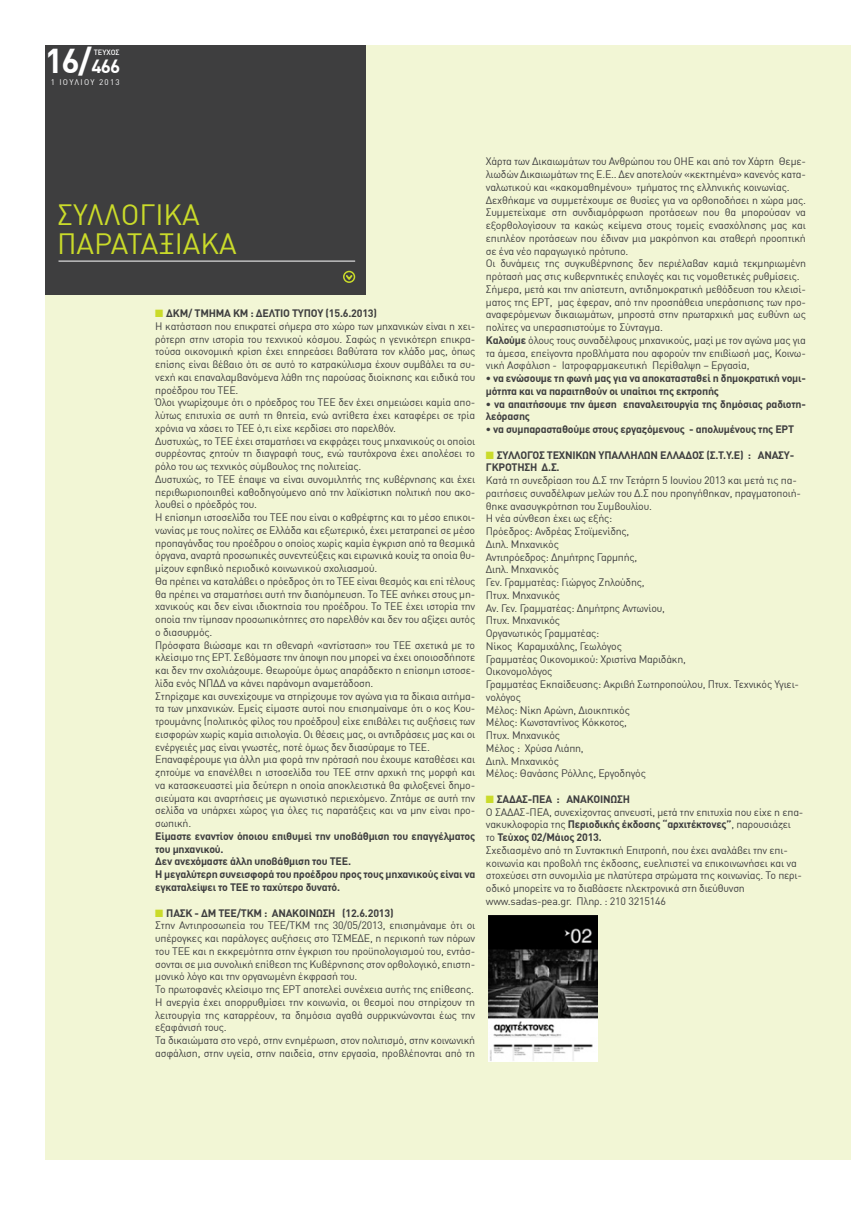
<style>
.page{position:relative;width:851px;height:1205px;background:#fff}
.page>*{position:absolute;margin:0;border:0;box-sizing:border-box;transform-origin:0 0}
.t1{font:700 33.75px "DIN Greek";color:#fff}
.t2{font:28.75px/28.8px "DIN Greek";color:#cadb2a}
.t3{font:10.62px/12.8px "DIN Greek";letter-spacing:-.02em;color:#3e3e3f}
.t4{font:700 10.62px/12.8px "DIN Greek";letter-spacing:-.02em;color:#3e3e3f}
.t5{font:8px "DIN Greek";letter-spacing:.16em;color:#fff}
.t6{font:500 7.5px "DIN Greek";color:#fff}
.s1{font-size:18.75px}
.s2{color:#cadb2a}
.s3{font-weight:700}
</style>
<div class="page">
<div style="left:45px;top:45px;width:805px;height:1115px;background:#f2f6d5"></div>
<div style="left:45px;top:45px;width:320px;height:249px;background:#3e3e3f"></div>
<hr style="left:58px;top:261px;width:297px;height:1px;background:#fff">
<svg style="left:346px;top:275px;width:8px;height:7px"></svg>
<div style="left:343px;top:271px;width:12px;height:12px;border:2px solid #cadb2a;border-radius:50%"></div>
<img style="left:489px;top:915px;width:109px;height:146px">
<h1 class="t1" style="left:45px;top:41px;width:77px">16/<span class="s1">466</span></h1>
<p class="t6" style="left:94px;top:48px;width:27px">ΤΕΥΧΟΣ</p>
<p class="t5" style="left:51px;top:78px;width:70px">1 IOYΛIΟΥ 2013</p>
<h2 class="t2" style="left:57px;top:200px;width:181px">ΣΥΛΛΟΓΙΚΑ<br>ΠΑΡΑΤΑΞΙΑΚΑ</h2>
<p class="t3" style="left:155px;top:307px;width:321px"><span class="s2">■</span> <span class="s3">ΔΚΜ/ ΤΜΗΜΑ ΚΜ : ΔΕΛΤΙΟ ΤΥΠΟΥ (15.6.2013)<br></span>Η κατάσταση που επικρατεί σήμερα στο χώρο των μηχανικών είναι η χει&shy;ρότερη στην ιστορία του τεχνικού κόσμου. Σαφώς η γενικότερη επικρα&shy;τούσα οικονομική κρίση έχει επηρεάσει βαθύτατα τον κλάδο μας, όπως επίσης είναι βέβαιο ότι σε αυτό το κατρακύλισμα έχουν συμβάλει τα συ&shy;νεχή και επαναλαμβανόμενα λάθη της παρούσας διοίκησης και ειδικά του προέδρου του ΤΕΕ.<br>Όλοι γνωρίζουμε ότι ο πρόεδρος του ΤΕΕ δεν έχει σημειώσει καμία απο&shy;λύτως επιτυχία σε αυτή τη θητεία, ενώ αντίθετα έχει καταφέρει σε τρία χρόνια να χάσει το ΤΕΕ ό,τι είχε κερδίσει στο παρελθόν.<br>Δυστυχώς, το ΤΕΕ έχει σταματήσει να εκφράζει τους μηχανικούς οι οποίοι συρρέοντας ζητούν τη διαγραφή τους, ενώ ταυτόχρονα έχει απολέσει το ρόλο του ως τεχνικός σύμβουλος της πολιτείας.<br>Δυστυχώς, το ΤΕΕ έπαψε να είναι συνομιλητής της κυβέρνησης και έχει περιθωριοποιηθεί καθοδηγούμενο από την λαϊκίστικη πολιτική που ακο&shy;λουθεί ο πρόεδρός του.<br>Η επίσημη ιστοσελίδα του ΤΕΕ που είναι ο καθρέφτης και το μέσο επικοι&shy;νωνίας με τους πολίτες σε Ελλάδα και εξωτερικό, έχει μετατραπεί σε μέσο προπαγάνδας του προέδρου ο οποίος χωρίς καμία έγκριση από τα θεσμικά όργανα, αναρτά προσωπικές συνεντεύξεις και ειρωνικά κουίζ τα οποία θυ&shy;μίζουν εφηβικό περιοδικό κοινωνικού σχολιασμού.<br>Θα πρέπει να καταλάβει ο πρόεδρος ότι το ΤΕΕ είναι θεσμός και επί τέλους θα πρέπει να σταματήσει αυτή την διαπόμπευση. Το ΤΕΕ ανήκει στους μη&shy;χανικούς και δεν είναι ιδιοκτησία του προέδρου. Το ΤΕΕ έχει ιστορία την οποία την τίμησαν προσωπικότητες στο παρελθόν και δεν του αξίζει αυτός ο διασυρμός.<br>Πρόσφατα βιώσαμε και τη σθεναρή «αντίσταση» του ΤΕΕ σχετικά με το κλείσιμο της ΕΡΤ. Σεβόμαστε την άποψη που μπορεί να έχει οποιοσδήποτε και δεν την σχολιάζουμε. Θεωρούμε όμως απαράδεκτο η επίσημη ιστοσε&shy;λίδα ενός ΝΠΔΔ να κάνει παράνομη αναμετάδοση.<br>Στηρίζαμε και συνεχίζουμε να στηρίζουμε τον αγώνα για τα δίκαια αιτήμα&shy;τα των μηχανικών. Εμείς είμαστε αυτοί που επισημαίναμε ότι ο κος Κου&shy;τρουμάνης (πολιτικός φίλος του προέδρου) είχε επιβάλει τις αυξήσεις των εισφορών χωρίς καμία αιτιολογία. Οι θέσεις μας, οι αντιδράσεις μας και οι ενέργειές μας είναι γνωστές, ποτέ όμως δεν διασύραμε το ΤΕΕ.<br>Επαναφέρουμε για άλλη μια φορά την πρότασή που έχουμε καταθέσει και ζητούμε να επανέλθει η ιστοσελίδα του ΤΕΕ στην αρχική της μορφή και να κατασκευαστεί μία δεύτερη η οποία αποκλειστικά θα φιλοξενεί δημο&shy;σιεύματα και αναρτήσεις με αγωνιστικό περιεχόμενο. Ζητάμε σε αυτή την σελίδα να υπάρχει χώρος για όλες τις παρατάξεις και να μην είναι προ&shy;σωπική.</p>
<p class="t4" style="left:155px;top:829px;width:321px">Είμαστε εναντίον όποιου επιθυμεί την υποβάθμιση του επαγγέλματος του μηχανικού.<br>Δεν ανεχόμαστε άλλη υποβάθμιση του ΤΕΕ.<br>Η μεγαλύτερη συνεισφορά του προέδρου προς τους μηχανικούς είναι να εγκαταλείψει το ΤΕΕ το ταχύτερο δυνατό.</p>
<p class="t3" style="left:155px;top:906px;width:321px"><span class="s2">■</span> <span class="s3">ΠΑΣΚ - ΔΜ ΤΕΕ/ΤΚΜ : ΑΝΑΚΟΙΝΩΣΗ (12.6.2013)<br></span>Στην Αντιπροσωπεία του ΤΕΕ/ΤΚΜ της 30/05/2013, επισημάναμε ότι οι υπέρογκες και παράλογες αυξήσεις στο ΤΣΜΕΔΕ, η περικοπή των πόρων του ΤΕΕ και η εκκρεμότητα στην έγκριση του προϋπολογισμού του, εντάσ&shy;σονται σε μια συνολική επίθεση της Κυβέρνησης στον ορθολογικό, επιστη&shy;μονικό λόγο και την οργανωμένη έκφρασή του.<br>Το πρωτοφανές κλείσιμο της ΕΡΤ αποτελεί συνέχεια αυτής της επίθεσης.<br>Η ανεργία έχει απορρυθμίσει την κοινωνία, οι θεσμοί που στηρίζουν τη λειτουργία της καταρρέουν, τα δημόσια αγαθά συρρικνώνονται έως την εξαφάνισή τους.<br>Τα δικαιώματα στο νερό, στην ενημέρωση, στον πολιτισμό, στην κοινωνική ασφάλιση, στην υγεία, στην παιδεία, στην εργασία, προβλέπονται από τη</p>
<p class="t3" style="left:486px;top:155px;width:321px">Χάρτα των Δικαιωμάτων του Ανθρώπου του ΟΗΕ και από τον Χάρτη Θεμε&shy;λιωδών Δικαιωμάτων της Ε.Ε.. Δεν αποτελούν «κεκτημένα» κανενός κατα&shy;ναλωτικού και «κακομαθημένου» τμήματος της ελληνικής κοινωνίας.<br>Δεχθήκαμε να συμμετέχουμε σε θυσίες για να ορθοποδήσει η χώρα μας.<br>Συμμετείχαμε στη συνδιαμόρφωση προτάσεων που θα μπορούσαν να εξορθολογίσουν τα κακώς κείμενα στους τομείς ενασχόλησης μας και επιπλέον προτάσεων που έδιναν μια μακρόπνοη και σταθερή προοπτική σε ένα νέο παραγωγικό πρότυπο.<br>Οι δυνάμεις της συγκυβέρνησης δεν περιέλαβαν καμιά τεκμηριωμένη πρότασή μας στις κυβερνητικές επιλογές και τις νομοθετικές ρυθμίσεις.<br>Σήμερα, μετά και την απίστευτη, αντιδημοκρατική μεθόδευση του κλεισί&shy;ματος της ΕΡΤ, μας έφεραν, από την προσπάθεια υπεράσπισης των προ&shy;αναφερόμενων δικαιωμάτων, μπροστά στην πρωταρχική μας ευθύνη ως πολίτες να υπερασπιστούμε το Σύνταγμα.<br><span class="s3">Καλούμε</span> όλους τους συναδέλφους μηχανικούς, μαζί με τον αγώνα μας για τα άμεσα, επείγοντα προβλήματα που αφορούν την επιβίωσή μας, Κοινω&shy;νική Ασφάλιση - Ιατροφαρμακευτική Περίθαλψη – Εργασία,</p>
<p class="t4" style="left:486px;top:372px;width:321px">• να ενώσουμε τη φωνή μας για να αποκατασταθεί η δημοκρατική νομι&shy;μότητα και να παραιτηθούν οι υπαίτιοι της εκτροπής</p>
<p class="t4" style="left:486px;top:397px;width:321px">• να απαιτήσουμε την άμεση επαναλειτουργία της δημόσιας ραδιοτη&shy;λεόρασης</p>
<p class="t4" style="left:486px;top:423px;width:309px">• να συμπαρασταθούμε στους εργαζόμενους - απολυμένους της ΕΡΤ</p>
<p class="t4" style="left:486px;top:448px;width:310px"><span class="s2">■</span> ΣΥΛΛΟΓΟΣ ΤΕΧΝΙΚΩΝ ΥΠΑΛΛΗΛΩΝ ΕΛΛΑΔΟΣ (Σ.Τ.Υ.Ε) : ΑΝΑΣΥ-<br>ΓΚΡΟΤΗΣΗ Δ.Σ.</p>
<p class="t3" style="left:486px;top:474px;width:316px">Κατά τη συνεδρίαση του Δ.Σ την Τετάρτη 5 Ιουνίου 2013 και μετά τις πα&shy;ραιτήσεις συναδέλφων μελών του Δ.Σ που προηγήθηκαν, πραγματοποιή&shy;θηκε ανασυγκρότηση του Συμβουλίου.<br>Η νέα σύνθεση έχει ως εξής:<br>Πρόεδρος: Ανδρέας Στοϊμενίδης,<br>Διπλ. Μηχανικός<br>Αντιπρόεδρος: Δημήτρης Γαρμπής,<br>Διπλ. Μηχανικός<br>Γεν. Γραμματέας: Γιώργος Ζηλούδης,<br>Πτυχ. Μηχανικός<br>Αν. Γεν. Γραμματέας: Δημήτρης Αντωνίου,<br>Πτυχ. Μηχανικός<br>Οργανωτικός Γραμματέας:<br>Νίκος Καραμιχάλης, Γεωλόγος<br>Γραμματέας Οικονομικού: Χριστίνα Μαριδάκη,<br>Οικονομολόγος<br>Γραμματέας Εκπαίδευσης: Ακριβή Σωτηροπούλου, Πτυχ. Τεχνικός Υγιει&shy;νολόγος<br>Μέλος: Νίκη Αρώνη, Διοικητικός<br>Μέλος: Κωνσταντίνος Κόκκοτος,<br>Πτυχ. Μηχανικός<br>Μέλος : Χρύσα Λιάπη,<br>Διπλ. Μηχανικός<br>Μέλος: Θανάσης Ρόλλης, Εργοδηγός</p>
<p class="t3" style="left:486px;top:793px;width:319px"><span class="s2">■</span> <span class="s3">ΣΑΔΑΣ-ΠΕΑ : ΑΝΑΚΟΙΝΩΣΗ<br></span>Ο ΣΑΔΑΣ-ΠΕΑ, συνεχίζοντας απνευστί, μετά την επιτυχία που είχε η επα&shy;νακυκλοφορία της <span class="s3">Περιοδικής έκδοσης “αρχιτέκτονες”</span>, παρουσιάζει<br>το <span class="s3">Τεύχος 02/Μάιος 2013.<br></span>Σχεδιασμένο από τη Συντακτική Επιτροπή, που έχει αναλάβει την επι&shy;κοινωνία και προβολή της έκδοσης, ευελπιστεί να επικοινωνήσει και να στοχεύσει στη συνομιλία με πλατύτερα στρώματα της κοινωνίας. Το περι&shy;οδικό μπορείτε να το διαβάσετε ηλεκτρονικά στη διεύθυνση www.sadas-pea.gr. Πληρ. : 210 3215146</p>
</div>
